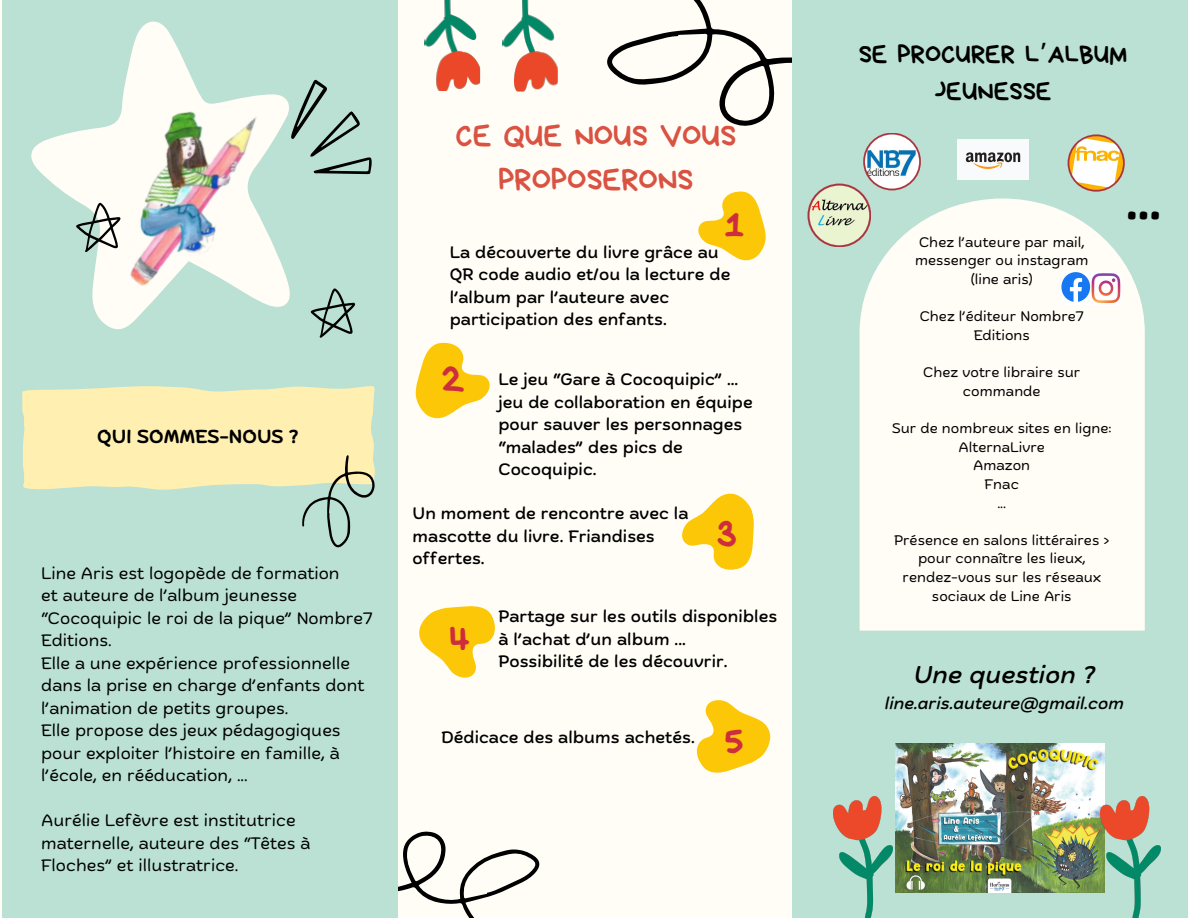
<style>
.page{position:relative;width:1188px;height:918px;background:#fffdf6}
.page>*{position:absolute;margin:0;border:0;box-sizing:border-box;transform-origin:0 0}
.t1{font:600 49.5px "Biski";color:#000}
.t2{font:40.5px "Bryndan Write";color:#cd2d3d}
.t3{font:31.65px/44px "Bryndan Write";color:#d95242;text-align:center}
.t4{font:26.4px/36.5px "Bryndan Write";color:#000;text-align:center}
.t5{font:italic 500 24px "Biski";color:#000}
.t6{font:600 18.75px "Biski";color:#000}
.t7{font:500 16.5px/22.5px "Biski";color:#000}
.t8{font:16.5px/22.5px "Biski";color:#000}
.t9{font:italic 500 16.5px "Biski";color:#000}
.t10{font:13.8px/18.6px "Biski";color:#000;text-align:center}
.s1{font-family:"Noto Sans Gurmukhi"}
</style>
<div class="page">
<svg style="left:419px;top:606px;width:76px;height:72px"></svg>
<div style="left:792px;top:0;width:396px;height:918px;background:#bae1d4"></div>
<img style="left:895px;top:744px;width:210px;height:148px">
<div style="left:860px;top:198px;width:285px;height:433px;background:#fffdf6"></div>
<img style="left:833px;top:796px;width:60px;height:122px">
<img style="left:1101px;top:796px;width:60px;height:122px">
<svg style="left:398px;top:831px;width:142px;height:87px"></svg>
<div style="left:2px;top:0;width:396px;height:918px;background:#bae1d4"></div>
<svg style="left:416px;top:342px;width:74px;height:77px"></svg>
<svg style="left:682px;top:493px;width:72px;height:77px"></svg>
<img style="left:502px;top:0;width:56px;height:92px">
<img style="left:424px;top:0;width:57px;height:91px">
<svg style="left:22px;top:386px;width:353px;height:162px"></svg>
<svg style="left:31px;top:22px;width:259px;height:307px"></svg>
<svg style="left:269px;top:74px;width:103px;height:101px"></svg>
<svg style="left:76px;top:203px;width:14px;height:49px"></svg>
<svg style="left:310px;top:288px;width:45px;height:50px"></svg>
<img style="left:90px;top:92px;width:203px;height:200px">
<svg style="left:696px;top:700px;width:75px;height:73px"></svg>
<img style="left:1061px;top:273px;width:60px;height:31px">
<svg style="left:607px;top:0;width:314px;height:261px"></svg>
<svg style="left:1068px;top:134px;width:57px;height:58px"></svg>
<img style="left:958px;top:140px;width:70px;height:40px">
<p class="t6" style="left:97px;top:429px;width:203px">QUI SOMMES-NOUS ?</p>
<p class="t8" style="left:41px;top:564px;width:300px">Line Aris est logopède de formation</p>
<p class="t8" style="left:41px;top:586px;width:333px">et auteure de l’album jeunesse “Cocoquipic le roi de la pique” Nombre7<br>Editions.</p>
<p class="t8" style="left:41px;top:654px;width:325px">Elle a une expérience professionnelle dans la prise en charge d’enfants dont l’animation de petits groupes.</p>
<p class="t8" style="left:41px;top:721px;width:301px;text-align:justify">Elle propose des jeux pédagogiques pour exploiter l’histoire en famille, à l’école, en rééducation, ...</p>
<p class="t8" style="left:41px;top:811px;width:271px">Aurélie Lefèvre est institutrice maternelle, auteure des “Têtes à<br>Floches” et illustratrice.</p>
<p class="t3" style="left:456px;top:113px;width:282px">CE QUE NOUS VOUS<br>PROPOSERONS</p>
<p class="t2" style="left:724px;top:205px;width:22px">1</p>
<p class="t7" style="left:450px;top:243px;width:282px">La découverte du livre grâce au<br>QR code audio et/ou la lecture de l’album par l’auteure avec participation des enfants.</p>
<p class="t2" style="left:442px;top:359px;width:25px">2</p>
<p class="t7" style="left:498px;top:370px;width:241px">Le jeu “Gare à Cocoquipic” ...</p>
<p class="t7" style="left:498px;top:393px;width:256px">jeu de collaboration en équipe pour sauver les personnages “malades” des pics de<br>Cocoquipic.</p>
<p class="t7" style="left:413px;top:504px;width:277px">Un moment de rencontre avec la mascotte du livre. Friandises offertes.</p>
<p class="t2" style="left:716px;top:513px;width:22px">3</p>
<p class="t2" style="left:449px;top:620px;width:23px">4</p>
<p class="t7" style="left:498px;top:607px;width:280px">Partage sur les outils disponibles à l’achat d’un album ...</p>
<p class="t7" style="left:498px;top:652px;width:231px">Possibilité de les découvrir.</p>
<p class="t7" style="left:442px;top:728px;width:255px">Dédicace des albums achetés.</p>
<p class="t2" style="left:725px;top:722px;width:21px">5</p>
<p class="t4" style="left:859px;top:36px;width:270px">SE PROCURER L<span class="s1">’</span>ALBUM<br>JEUNESSE</p>
<p class="t10" style="left:915px;top:234px;width:175px;text-align:left">Chez l’auteure par mail, messenger ou instagram</p>
<p class="t10" style="left:971px;top:271px;width:64px">(line aris)</p>
<p class="t10" style="left:920px;top:308px;width:166px">Chez l’éditeur Nombre7<br>Editions</p>
<p class="t10" style="left:923px;top:364px;width:159px">Chez votre libraire sur commande</p>
<p class="t10" style="left:892px;top:420px;width:221px">Sur de nombreux sites en ligne:</p>
<p class="t10" style="left:959px;top:439px;width:88px">AlternaLivre</p>
<p class="t10" style="left:973px;top:457px;width:58px">Amazon</p>
<p class="t10" style="left:985px;top:476px;width:36px">Fnac</p>
<p class="t10" style="left:997px;top:495px;width:10px">...</p>
<p class="t10" style="left:894px;top:532px;width:217px">Présence en salons littéraires &gt; pour connaître les lieux, rendez-vous sur les réseaux sociaux de Line Aris</p>
<p class="t1" style="left:1126px;top:182px;width:36px">...</p>
<p class="t5" style="left:914px;top:665px;width:183px">Une question ?</p>
<p class="t9" style="left:885px;top:696px;width:241px">line.aris.auteure@gmail.com</p>
</div>
